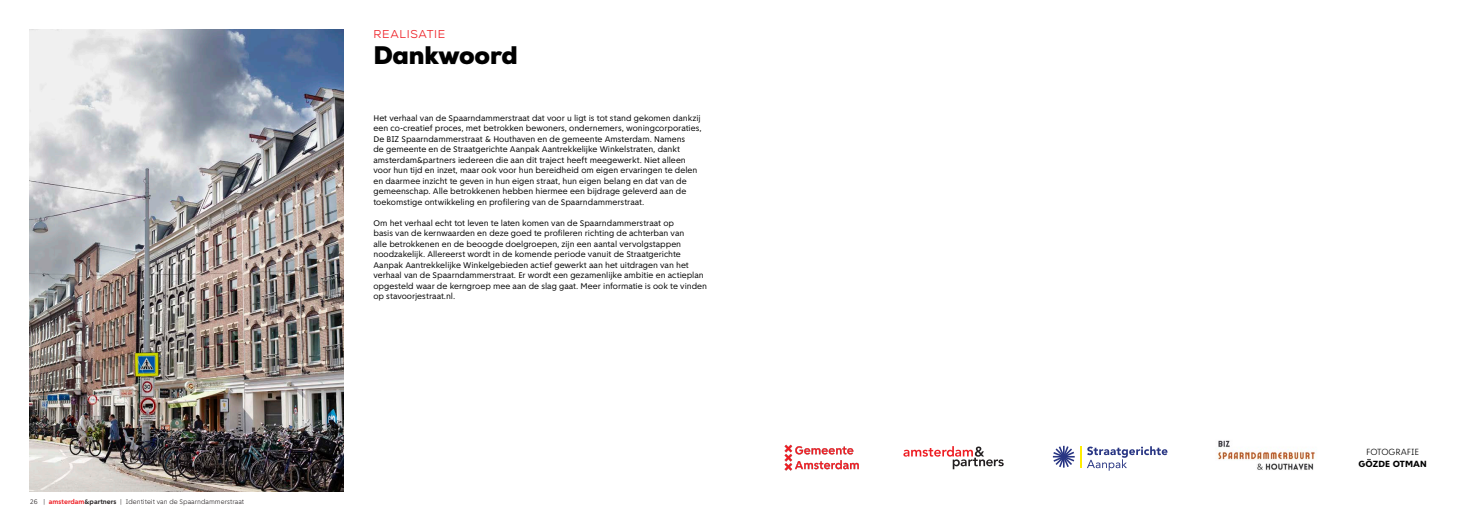
<style>
.page{position:relative;width:1474px;height:521px;background:#fff}
.page>*{position:absolute;margin:0;border:0;box-sizing:border-box;transform-origin:0 0}
.HEADER2{font:900 25.38px "Nexa";letter-spacing:-.01em;color:#000}
.SUB2{font:11.38px "Nexa";letter-spacing:.055em;color:#ee1d23}
.BODY{font:300 9.54px "Amsterdam Sans";letter-spacing:-.005em;color:#000}
.BODY-2{font:800 9.54px "Amsterdam Sans";letter-spacing:.005em;color:#000}
.BODY-3{font:8.75px/10.5px "Amsterdam Sans";letter-spacing:-.005em;color:#000}
.t1{font:300 7px "Amsterdam Sans";color:#231f20}
.s1{font-weight:700;color:#ee1d23}
.s2{font-weight:700}
.s3{font-size:6.91px}
</style>
<div class="page">
<svg style="left:784px;top:445px;width:74px;height:26px"></svg>
<svg style="left:903px;top:446px;width:100px;height:23px"></svg>
<hr style="left:1062px;top:446px;width:2px;height:22px;background:#283583">
<svg style="left:1080px;top:446px;width:87px;height:25px"></svg>
<svg style="left:1052px;top:446px;width:22px;height:21px"></svg>
<img style="left:30px;top:30px;width:314px;height:461px">
<img style="left:1217px;top:440px;width:98px;height:30px">
<p class="t1" style="left:30px;top:497px;width:216px">26 | <span class="s1">amsterdam</span><span class="s2">&amp;partners</span> <span class="s3">|</span> Identiteit van de Spaarndammerstraat</p>
<p class="SUB2" style="left:373px;top:27px;width:73px">REALISATIE</p>
<p class="HEADER2" style="left:373px;top:39px;width:146px">Dankwoord</p>
<p class="BODY-3" style="left:373px;top:112px;width:330px">Het verhaal van de Spaarndammerstraat dat voor u ligt is tot stand gekomen dankzij een co-creatief proces, met betrokken bewoners, ondernemers, woningcorporaties, De BIZ Spaarndammerstraat &amp; Houthaven en de gemeente Amsterdam. Namens<br>de gemeente en de Straatgerichte Aanpak Aantrekkelijke Winkelstraten, dankt amsterdam&amp;partners iedereen die aan dit traject heeft meegewerkt. Niet alleen voor hun tijd en inzet, maar ook voor hun bereidheid om eigen ervaringen te delen en daarmee inzicht te geven in hun eigen straat, hun eigen belang en dat van de gemeenschap. Alle betrokkenen hebben hiermee een bijdrage geleverd aan de toekomstige ontwikkeling en profilering van de Spaarndammerstraat.</p>
<p class="BODY-3" style="left:373px;top:217px;width:335px">Om het verhaal echt tot leven te laten komen van de Spaarndammerstraat op<br>basis van de kernwaarden en deze goed te profileren richting de achterban van<br>alle betrokkenen en de beoogde doelgroepen, zijn een aantal vervolgstappen noodzakelijk. Allereerst wordt in de komende periode vanuit de Straatgerichte Aanpak Aantrekkelijke Winkelgebieden actief gewerkt aan het uitdragen van het verhaal van de Spaarndammerstraat. Er wordt een gezamenlijke ambitie en actieplan opgesteld waar de kerngroep mee aan de slag gaat. Meer informatie is ook te vinden op stavoorjestraat.nl.</p>
<p class="BODY" style="left:1365px;top:446px;width:55px">FOTOGRAFIE</p>
<p class="BODY-2" style="left:1358px;top:458px;width:70px">GÖZDE OTMAN</p>
</div>
